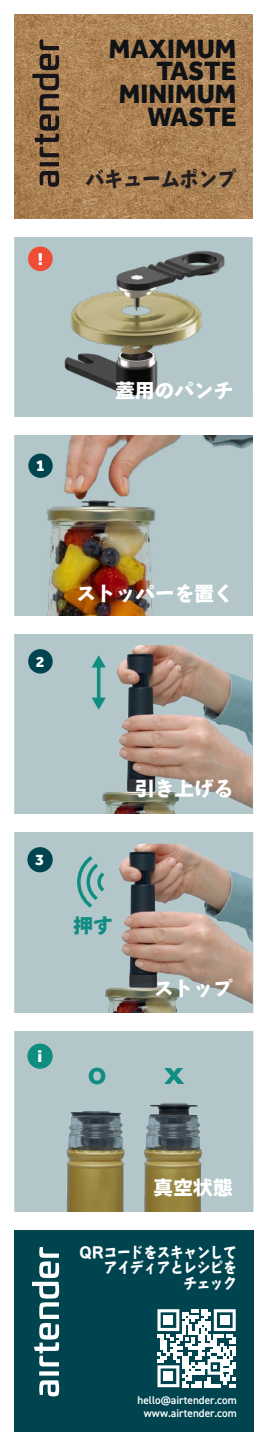
<style>
.page{position:relative;width:266px;height:1446px;background:#fff}
.page>*{position:absolute;margin:0;border:0;box-sizing:border-box;transform-origin:0 0}
.t1{font:800 27.12px/22.6px "Effra";color:#101315;text-align:right}
.t2{font:800 23.75px "Effra";color:#108d81}
.t3{font:800 23.75px "Effra";color:#108d81;scale:1.25 1}
.t4{font:21.25px "Bokutoh Ruika 07";letter-spacing:-.02em;color:#231f20;scale:.9 1}
.t5{font:20px "Bokutoh Ruika 07";letter-spacing:-.02em;color:#fff}
.t6{font:20px "Bokutoh Ruika 07";color:#108d81}
.t7{font:800 17.5px "Effra";color:#fff}
.t8{font:800 16.88px "Effra";color:#fff}
.t9{font:800 16.25px "Effra";color:#fff}
.t10{font:800 15.75px "Effra";color:#fff}
.t11{font:15px/15.9px "Bokutoh Ruika 07";letter-spacing:-.02em;color:#fff;text-align:right}
.t12{font:600 11.25px/13.5px "DIN2014";color:#fff;text-align:center}
</style>
<div class="page">
<div style="left:14px;top:237px;width:239px;height:974px;background:#b3c7ca"></div>
<div style="left:14px;top:1225px;width:239px;height:206px;background:#00444f"></div>
<svg style="left:157px;top:1309px;width:78px;height:77px"></svg>
<svg style="left:39px;top:1380px;width:20px;height:15px"></svg>
<svg style="left:39px;top:1370px;width:20px;height:5px"></svg>
<svg style="left:32px;top:1247px;width:27px;height:119px"></svg>
<img style="left:33px;top:1037px;width:200px;height:174px">
<img style="left:39px;top:843px;width:213px;height:169px">
<svg style="left:75px;top:854px;width:34px;height:54px;background:#8fbaba"></svg>
<img style="left:35px;top:645px;width:217px;height:169px">
<hr style="left:97px;top:665px;width:3px;height:34px;background:#108d81">
<svg style="left:91px;top:655px;width:14px;height:12px"></svg>
<svg style="left:91px;top:697px;width:14px;height:12px"></svg>
<img style="left:14px;top:435px;width:238px;height:181px">
<img style="left:33px;top:237px;width:220px;height:180px">
<img style="left:14px;top:14px;width:238px;height:205px">
<svg style="left:40px;top:162px;width:19px;height:4px"></svg>
<svg style="left:32px;top:40px;width:27px;height:117px;background:#74583e"></svg>
<svg style="left:39px;top:171px;width:20px;height:16px"></svg>
<div style="left:28px;top:649px;width:25px;height:24px;background:#00444f;border-radius:50%"></div>
<div style="left:28px;top:453px;width:25px;height:25px;background:#00444f;border-radius:50%"></div>
<div style="left:28px;top:246px;width:25px;height:25px;background:#ef4d35;border-radius:50%"></div>
<div style="left:27px;top:847px;width:26px;height:25px;background:#00444f;border-radius:50%"></div>
<div style="left:27px;top:1043px;width:26px;height:25px;background:#108d81;border-radius:50%"></div>
<div style="left:10px;top:417px;width:247px;height:18px;background:#fff"></div>
<div style="left:11px;top:616px;width:247px;height:17px;background:#fff"></div>
<div style="left:11px;top:814px;width:247px;height:18px;background:#fff"></div>
<div style="left:11px;top:1012px;width:247px;height:18px;background:#fff"></div>
<div style="left:7px;top:1211px;width:248px;height:18px;background:#fff"></div>
<h3 class="t7" style="left:38px;top:248px;width:7px">!</h3>
<h1 class="t1" style="left:109px;top:37px;width:129px">MAXIMUM<br>TASTE<br>MINIMUM<br>WASTE</h1>
<h3 class="t4" style="left:85px;top:168px;width:169px">バキュームポンプ</h3>
<h3 class="t8" style="left:36px;top:455px;width:11px">1</h3>
<h3 class="t5" style="left:115px;top:380px;width:120px">蓋用のパンチ</h3>
<h3 class="t10" style="left:36px;top:651px;width:10px">2</h3>
<h3 class="t5" style="left:76px;top:583px;width:159px">ストッパーを置く</h3>
<h3 class="t9" style="left:35px;top:849px;width:11px">3</h3>
<h3 class="t7" style="left:37px;top:1045px;width:6px">i</h3>
<h3 class="t5" style="left:134px;top:778px;width:100px">引き上げる</h3>
<h3 class="t6" style="left:73px;top:914px;width:41px">押す</h3>
<h3 class="t5" style="left:153px;top:977px;width:80px">ストップ</h3>
<h2 class="t2" style="left:88px;top:1062px;width:20px">O</h2>
<h2 class="t3" style="left:164px;top:1062px;width:18px">X</h2>
<h3 class="t5" style="left:153px;top:1177px;width:81px">真空状態</h3>
<h3 class="t11" style="left:79px;top:1243px;width:159px">QRコードをスキャンしてアイディアとレシピを<br>チェック</h3>
<p class="t12" style="left:137px;top:1392px;width:101px">hello@airtender.com www.airtender.com</p>
</div>
